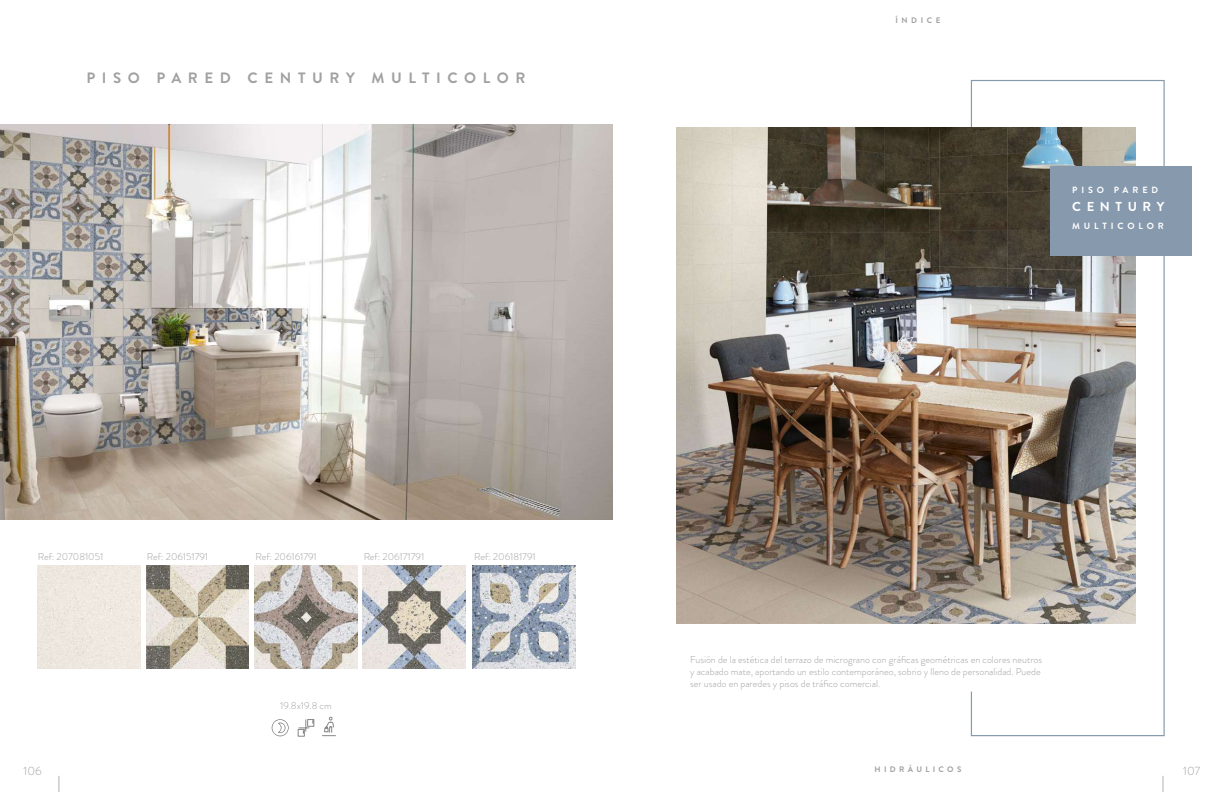
<style>
.page{position:relative;width:1224px;height:792px;background:#fff}
.page>*{position:absolute;margin:0;border:0;box-sizing:border-box;transform-origin:0 0}
.t1{font:700 15px "Brandon Grotesque";letter-spacing:.44em;color:#a1a1a1}
.t2{font:700 13px "Brandon Grotesque";letter-spacing:.43em;color:#fff}
.t3{font:300 12px "Brandon Grotesque";letter-spacing:-.005em;color:#a0a09f}
.t4{font:300 10px/12px "Brandon Grotesque";color:#a0a09f}
.t5{font:700 9px "Brandon Grotesque";letter-spacing:.43em;color:#fff}
.t6{font:700 8px "Brandon Grotesque";letter-spacing:.415em;color:#a1a1a1}
</style>
<div class="page">
<svg style="left:59px;top:776px;width:1px;height:16px"></svg>
<svg style="left:1163px;top:776px;width:1px;height:16px"></svg>
<img style="left:0;top:125px;width:612px;height:394px">
<div style="left:38px;top:566px;width:103px;height:103px;background:#efe8e0"></div>
<img style="left:146px;top:566px;width:103px;height:103px">
<img style="left:473px;top:566px;width:103px;height:103px">
<img style="left:255px;top:566px;width:103px;height:103px">
<img style="left:362px;top:566px;width:103px;height:103px">
<svg style="left:297px;top:719px;width:18px;height:18px"></svg>
<svg style="left:272px;top:719px;width:17px;height:17px"></svg>
<svg style="left:322px;top:716px;width:14px;height:20px"></svg>
<svg style="left:970px;top:79px;width:195px;height:658px"></svg>
<img style="left:677px;top:127px;width:458px;height:496px">
<div style="left:1051px;top:166px;width:141px;height:90px;background:#8799ad"></div>
<h1 class="t1" style="left:86px;top:67px;width:441px">PISO PARED CENTURY MULTICOLOR</h1>
<p class="t4" style="left:38px;top:550px;width:67px">Ref: 207081051</p>
<p class="t4" style="left:147px;top:550px;width:63px">Ref: 206151791</p>
<p class="t4" style="left:256px;top:550px;width:63px">Ref: 206161791</p>
<p class="t4" style="left:364px;top:550px;width:62px">Ref: 206171791</p>
<p class="t4" style="left:474px;top:550px;width:63px">Ref: 206181791</p>
<p class="t4" style="left:280px;top:700px;width:53px">19.8x19.8 cm</p>
<p class="t6" style="left:895px;top:14px;width:47px">ÍNDICE</p>
<p class="t5" style="left:1072px;top:183px;width:87px">PISO PARED</p>
<h2 class="t2" style="left:1072px;top:197px;width:94px">CENTURY</h2>
<p class="t5" style="left:1072px;top:219px;width:93px">MULTICOLOR</p>
<p class="t4" style="left:690px;top:653px;width:354px">Fusión de la estética del terrazo de micrograno con gráficas geométricas en colores neutros y acabado mate, aportando un estilo contemporáneo, sobrio y lleno de personalidad. Puede ser usado en paredes y pisos de tráfico comercial.</p>
<p class="t6" style="left:875px;top:764px;width:88px">HIDRÁULICOS</p>
<p class="t3" style="left:24px;top:763px;width:20px">106</p>
<p class="t3" style="left:1183px;top:763px;width:19px">107</p>
</div>
